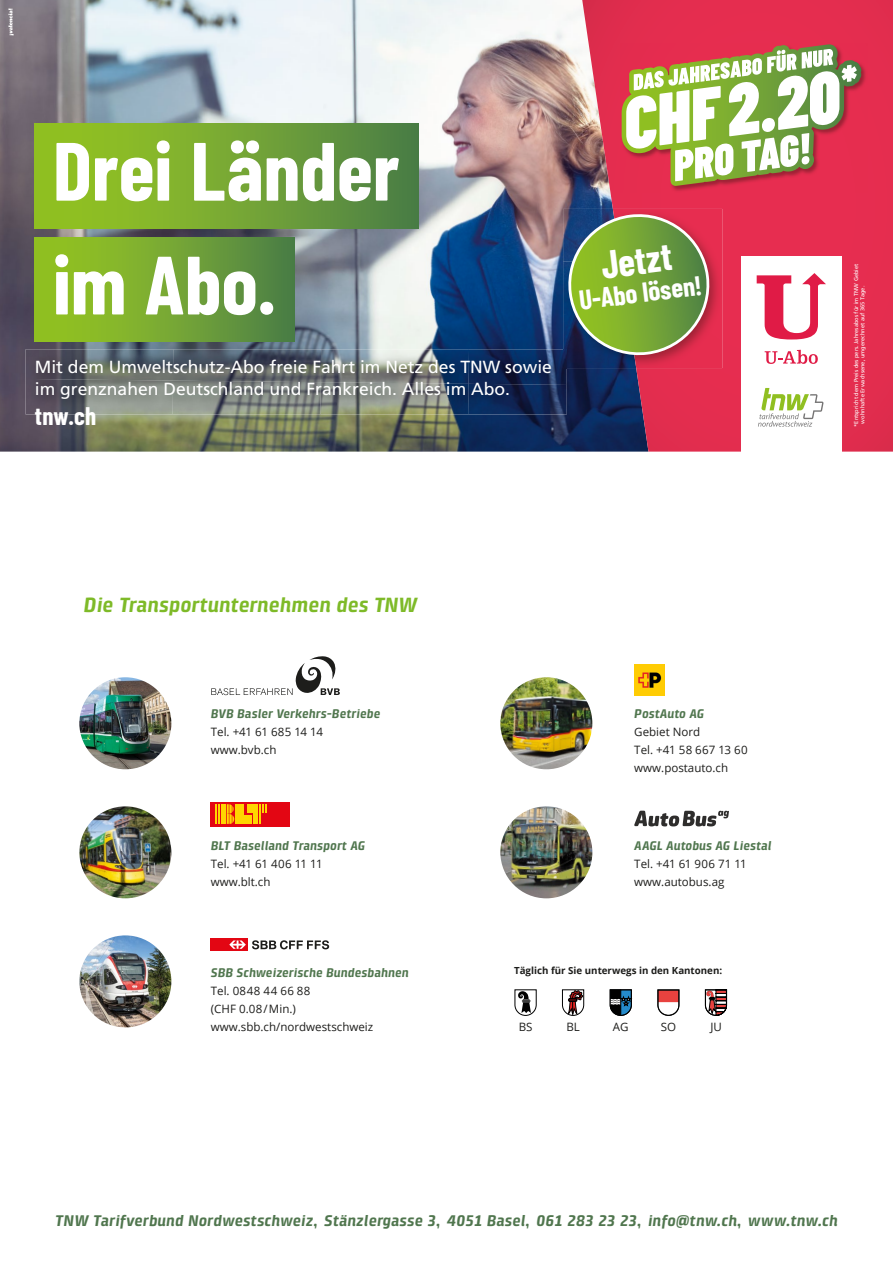
<style>
.page{position:relative;width:893px;height:1263px;background:#fff}
.page>*{position:absolute;margin:0;border:0;box-sizing:border-box;transform-origin:0 0}
.t1{font:700 82.5px "Barlow Condensed";color:#fff}
.t2{font:700 38.4px "Barlow Condensed";color:#fff}
.t3{font:700 27px "Barlow Condensed";color:#fff}
.t4{font:700 24.75px "Barlow Condensed";color:#fff}
.t5{font:italic 700 21px "Klint Pro";letter-spacing:-.005em;color:#7eba28}
.t6{font:17.55px/21.9px "Frutiger LT";color:#fff}
.t7{font:italic 700 15.75px "Klint Pro";letter-spacing:.005em;color:#50764e}
.t8{font:italic 700 12.75px "Klint Pro";color:#50764e}
.t9{font:11.55px/18px "Open Sans";color:#1d1d1b}
.t10{font:700 9.75px "Open Sans";color:#1d1d1b}
.t11{font:5.7px "Frutiger LT";color:#fff}
</style>
<div class="page">
<img style="left:79px;top:677px;width:92px;height:92px;border-radius:46px">
<img style="left:500px;top:806px;width:92px;height:92px;border-radius:46px">
<img style="left:500px;top:677px;width:92px;height:92px;border-radius:46px">
<svg style="left:634px;top:811px;width:95px;height:15px"></svg>
<svg style="left:211px;top:656px;width:129px;height:39px"></svg>
<img style="left:79px;top:935px;width:92px;height:92px;border-radius:46px">
<svg style="left:252px;top:940px;width:77px;height:9px"></svg>
<div style="left:211px;top:938px;width:37px;height:13px;background:#e30613"></div>
<svg style="left:229px;top:940px;width:17px;height:9px"></svg>
<div style="left:211px;top:802px;width:79px;height:24px;background:#e30613"></div>
<svg style="left:215px;top:804px;width:1px;height:20px"></svg>
<hr style="left:218px;top:804px;width:2px;height:20px;background:#ffd500">
<hr style="left:221px;top:804px;width:2px;height:20px;background:#ffd500">
<hr style="left:224px;top:804px;width:2px;height:20px;background:#ffd500">
<hr style="left:235px;top:804px;width:3px;height:20px;background:#ffd500">
<hr style="left:238px;top:804px;width:3px;height:20px;background:#ffd500">
<hr style="left:241px;top:804px;width:3px;height:20px;background:#ffd500">
<svg style="left:244px;top:804px;width:9px;height:20px"></svg>
<hr style="left:253px;top:804px;width:2px;height:20px;background:#ffd500">
<hr style="left:256px;top:804px;width:2px;height:20px;background:#ffd500">
<hr style="left:259px;top:804px;width:2px;height:20px;background:#ffd500">
<svg style="left:262px;top:804px;width:5px;height:8px"></svg>
<svg style="left:227px;top:804px;width:7px;height:20px"></svg>
<img style="left:79px;top:806px;width:92px;height:92px;border-radius:46px">
<img style="left:634px;top:665px;width:31px;height:30px">
<img style="left:0;top:0;width:582px;height:452px">
<svg style="left:582px;top:0;width:311px;height:452px;background:#cf3254"></svg>
<div style="left:35px;top:237px;width:259px;height:105px;background:linear-gradient(to right,#9bca1f,#4f8247)"></div>
<div style="left:35px;top:124px;width:383px;height:104px;background:linear-gradient(to right,#9bca1f,#4f8247)"></div>
<img style="left:26px;top:349px;width:295px;height:30px">
<img style="left:321px;top:349px;width:246px;height:35px">
<img style="left:26px;top:379px;width:295px;height:35px">
<img style="left:320px;top:382px;width:149px;height:32px">
<img style="left:468px;top:384px;width:99px;height:30px">
<svg style="left:9px;top:9px;width:5px;height:26px"></svg>
<img style="left:563px;top:209px;width:50px;height:52px">
<img style="left:563px;top:261px;width:3px;height:54px">
<img style="left:563px;top:315px;width:50px;height:53px">
<img style="left:613px;top:209px;width:109px;height:159px">
<img style="left:563px;top:349px;width:4px;height:19px">
<svg style="left:566px;top:211px;width:146px;height:147px;background:#7e8b48"></svg>
<img style="left:621px;top:44px;width:247px;height:148px">
<svg style="left:622px;top:44px;width:235px;height:142px"></svg>
<div style="left:741px;top:256px;width:101px;height:199px;background:#fff"></div>
<svg style="left:757px;top:273px;width:69px;height:66px"></svg>
<svg style="left:765px;top:350px;width:53px;height:14px"></svg>
<svg style="left:758px;top:388px;width:65px;height:39px"></svg>
<svg style="left:610px;top:990px;width:22px;height:25px"></svg>
<svg style="left:705px;top:990px;width:22px;height:25px"></svg>
<svg style="left:657px;top:990px;width:22px;height:25px"></svg>
<svg style="left:562px;top:990px;width:22px;height:25px"></svg>
<svg style="left:515px;top:990px;width:22px;height:25px"></svg>
<h1 class="t1" style="left:53px;top:112px;width:348px">Drei Länder</h1>
<h1 class="t1" style="left:53px;top:226px;width:225px">im Abo.</h1>
<h3 class="t6" style="left:35px;top:356px;width:519px">Mit dem Umweltschutz-Abo freie Fahrt im Netz des TNW sowie im grenznahen Deutschland und Frankreich. Alles im Abo.</h3>
<h3 class="t4" style="left:35px;top:399px;width:63px">tnw.ch</h3>
<h2 class="t2" style="left:598px;top:238px;width:73px;rotate:-7deg">Jetzt</h2>
<h3 class="t3" style="left:577px;top:281px;width:125px;rotate:-7deg">U-Abo lösen!</h3>
<h3 class="t5" style="left:84px;top:593px;width:336px">Die Transportunternehmen des TNW</h3>
<p class="t8" style="left:211px;top:707px;width:171px">BVB Basler Verkehrs-Betriebe</p>
<p class="t9" style="left:211px;top:723px;width:114px">Tel. +41 61 685 14 14 www.bvb.ch</p>
<p class="t8" style="left:211px;top:838px;width:156px">BLT Baselland Transport AG</p>
<p class="t9" style="left:211px;top:854px;width:113px">Tel. +41 61 406 11 11 www.blt.ch</p>
<p class="t8" style="left:634px;top:707px;width:71px">PostAuto AG</p>
<p class="t9" style="left:634px;top:723px;width:115px">Gebiet Nord<br>Tel. +41 58 667 13 60 www.postauto.ch</p>
<p class="t8" style="left:634px;top:838px;width:139px">AAGL Autobus AG Liestal</p>
<p class="t9" style="left:634px;top:854px;width:114px">Tel. +41 61 906 71 11 www.autobus.ag</p>
<p class="t8" style="left:211px;top:965px;width:200px">SBB Schweizerische Bundesbahnen</p>
<p class="t9" style="left:211px;top:981px;width:164px">Tel. 0848 44 66 88<br>(CHF 0.08 / Min.) www.sbb.ch/nordwestschweiz</p>
<p class="t10" style="left:514px;top:963px;width:210px">Täglich für Sie unterwegs in den Kantonen:</p>
<p class="t9" style="left:519px;top:1018px;width:15px">BS</p>
<p class="t9" style="left:566px;top:1018px;width:15px">BL</p>
<p class="t9" style="left:613px;top:1018px;width:17px">AG</p>
<p class="t9" style="left:661px;top:1018px;width:17px">SO</p>
<p class="t9" style="left:710px;top:1018px;width:13px">JU</p>
<p class="t11" style="left:853px;top:427px;width:164px;rotate:-90deg">* Entspricht dem Preis des pers. Jahresabos für im TNW Gebiet</p>
<p class="t11" style="left:859px;top:424px;width:139px;rotate:-90deg">wohnhafte Erwachsene, umgerechnet auf 365 Tage.</p>
<h3 class="t7" style="left:55px;top:1211px;width:784px">TNW Tarifverbund Nordwestschweiz, Stänzlergasse 3, 4051 Basel, 061 283 23 23, info@tnw.ch, www.tnw.ch</h3>
</div>
